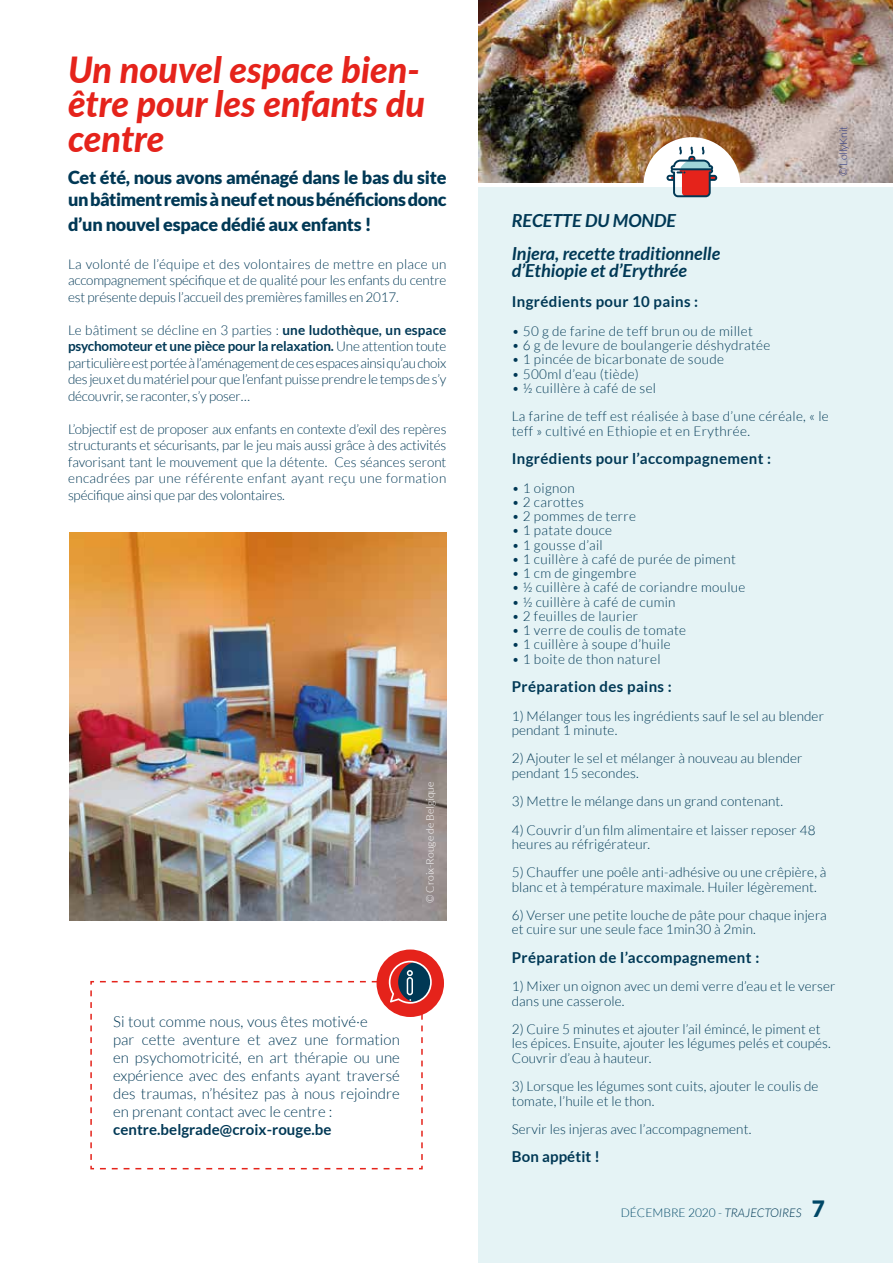
<style>
.page{position:relative;width:893px;height:1263px;background:#fff}
.page>*{position:absolute;margin:0;border:0;box-sizing:border-box;transform-origin:0 0}
.t1{font:italic 800 36px/34.5px "Lato";color:#e5231b}
.t2{font:900 18px/21.6px "Lato";letter-spacing:-.015em;color:#003855}
.t3{font:italic 700 18px/33px "Lato";color:#003855}
.t4{font:300 15px/18px "Lato";letter-spacing:.005em;color:#003855}
.t5{font:700 15px "Lato";letter-spacing:.025em;color:#003855}
.t6{font:700 15px "Lato";letter-spacing:.005em;color:#003855}
.t7{font:300 13.5px/16.5px "Lato";letter-spacing:.01em;color:#003855}
.t8{font:300 12px "Lato";color:#004766}
.t9{font:300 10.5px "Lato";color:#fff}
.t10{font:300 10.5px "Lato";color:#283583}
.s1{font-weight:700}
.s2{font-style:italic;color:#003855}
.s3{font-weight:900;font-size:22.5px}
</style>
<div class="page">
<img style="left:69px;top:533px;width:377px;height:387px">
<div style="left:478px;top:188px;width:415px;height:1075px;background:#e5f3f5"></div>
<img style="left:478px;top:0;width:415px;height:182px">
<svg style="left:643px;top:137px;width:97px;height:60px"></svg>
<svg style="left:90px;top:949px;width:354px;height:220px"></svg>
<h1 class="t1" style="left:68px;top:51px;width:358px">Un nouvel espace bien&shy;être pour les enfants du centre</h1>
<h2 class="t2" style="left:68px;top:166px;width:380px">Cet été, nous avons aménagé dans le bas du site un bâtiment remis à neuf et nous bénéficions donc</h2>
<h2 class="t2" style="left:68px;top:213px;width:305px">d’un nouvel espace dédié aux enfants !</h2>
<p class="t7" style="left:68px;top:255px;width:380px;text-align:justify">La volonté de l’équipe et des volontaires de mettre en place un accompagnement spécifique et de qualité pour les enfants du centre est présente depuis l’accueil des premières familles en 2017.</p>
<p class="t7" style="left:68px;top:321px;width:380px;text-align:justify">Le bâtiment se décline en 3 parties : <span class="s1">une ludothèque, un espace psychomoteur et une pièce pour la relaxation.</span> Une attention toute particulière est portée à l’aménagement de ces espaces ainsi qu’au choix des jeux et du matériel pour que l’enfant puisse prendre le temps de s’y découvrir, se raconter, s’y poser…</p>
<p class="t7" style="left:68px;top:420px;width:380px;text-align:justify">L’objectif est de proposer aux enfants en contexte d’exil des repères structurants et sécurisants, par le jeu mais aussi grâce à des activités favorisant tant le mouvement que la détente. Ces séances seront encadrées par une référente enfant ayant reçu une formation spécifique ainsi que par des volontaires.</p>
<p class="t9" style="left:424px;top:903px;width:123px;rotate:-90deg">© Croix-Rouge de Belgique</p>
<p class="t4" style="left:113px;top:1013px;width:288px">Si tout comme nous, vous êtes motivé·e<br>par cette aventure et avez une formation en psychomotricité, en art thérapie ou une expérience avec des enfants ayant traversé des traumas, n’hésitez pas à nous rejoindre en prenant contact avec le centre :</p>
<p class="t6" style="left:113px;top:1121px;width:220px">centre.belgrade@croix-rouge.be</p>
<p class="t10" style="left:838px;top:176px;width:52px;rotate:-90deg">© LollyKnit</p>
<h2 class="t3" style="left:512px;top:204px;width:210px">RECETTE DU MONDE<br>Injera, recette traditionnelle</h2>
<h2 class="t3" style="left:512px;top:254px;width:177px">d’Ethiopie et d’Erythrée</h2>
<p class="t5" style="left:512px;top:293px;width:188px">Ingrédients pour 10 pains :</p>
<p class="t7" style="left:512px;top:323px;width:243px">• 50 g de farine de teff brun ou de millet</p>
<p class="t7" style="left:512px;top:337px;width:260px">• 6 g de levure de boulangerie déshydratée</p>
<p class="t7" style="left:512px;top:351px;width:214px">• 1 pincée de bicarbonate de soude</p>
<p class="t7" style="left:512px;top:366px;width:129px">• 500ml d’eau (tiède)</p>
<p class="t7" style="left:512px;top:374px;width:319px;line-height:28.5px">• ½ cuillère à café de sel<br>La farine de teff est réalisée à base d’une céréale, « le</p>
<p class="t7" style="left:512px;top:423px;width:240px">teff » cultivé en Ethiopie et en Erythrée.</p>
<p class="t5" style="left:512px;top:450px;width:261px">Ingrédients pour l’accompagnement :</p>
<p class="t7" style="left:512px;top:480px;width:65px">• 1 oignon</p>
<p class="t7" style="left:512px;top:494px;width:74px">• 2 carottes</p>
<p class="t7" style="left:512px;top:508px;width:126px">• 2 pommes de terre</p>
<p class="t7" style="left:512px;top:522px;width:102px">• 1 patate douce</p>
<p class="t7" style="left:512px;top:537px;width:93px">• 1 gousse d’ail</p>
<p class="t7" style="left:512px;top:551px;width:226px">• 1 cuillère à café de purée de piment</p>
<p class="t7" style="left:512px;top:565px;width:126px">• 1 cm de gingembre</p>
<p class="t7" style="left:512px;top:579px;width:235px">• ½ cuillère à café de coriandre moulue</p>
<p class="t7" style="left:512px;top:594px;width:165px">• ½ cuillère à café de cumin</p>
<p class="t7" style="left:512px;top:608px;width:128px">• 2 feuilles de laurier</p>
<p class="t7" style="left:512px;top:622px;width:176px">• 1 verre de coulis de tomate</p>
<p class="t7" style="left:512px;top:636px;width:161px">• 1 cuillère à soupe d’huile</p>
<p class="t7" style="left:512px;top:651px;width:150px">• 1 boite de thon naturel</p>
<p class="t5" style="left:512px;top:678px;width:161px">Préparation des pains :</p>
<p class="t7" style="left:512px;top:709px;width:314px;line-height:14.2px">1) Mélanger tous les ingrédients sauf le sel au blender pendant 1 minute.</p>
<p class="t7" style="left:512px;top:751px;width:292px;line-height:14.2px">2) Ajouter le sel et mélanger à nouveau au blender pendant 15 secondes.</p>
<p class="t7" style="left:512px;top:793px;width:273px">3) Mettre le mélange dans un grand contenant.</p>
<p class="t7" style="left:512px;top:823px;width:305px;line-height:14.2px">4) Couvrir d’un film alimentaire et laisser reposer 48 heures au réfrigérateur.</p>
<p class="t7" style="left:512px;top:865px;width:316px;line-height:14.2px">5) Chauffer une poêle anti-adhésive ou une crêpière, à blanc et à température maximale. Huiler légèrement.</p>
<p class="t7" style="left:512px;top:908px;width:316px;line-height:14.2px">6) Verser une petite louche de pâte pour chaque injera et cuire sur une seule face 1min30 à 2min.</p>
<p class="t5" style="left:512px;top:949px;width:249px">Préparation de l’accompagnement :</p>
<p class="t7" style="left:512px;top:979px;width:325px;line-height:14.2px">1) Mixer un oignon avec un demi verre d’eau et le verser dans une casserole.</p>
<p class="t7" style="left:512px;top:1022px;width:321px;line-height:14.2px">2) Cuire 5 minutes et ajouter l’ail émincé, le piment et les épices. Ensuite, ajouter les légumes pelés et coupés.<br>Couvrir d’eau à hauteur.</p>
<p class="t7" style="left:512px;top:1079px;width:308px;line-height:14.2px">3) Lorsque les légumes sont cuits, ajouter le coulis de tomate, l’huile et le thon.</p>
<p class="t7" style="left:512px;top:1121px;width:241px">Servir les injeras avec l’accompagnement.</p>
<p class="t5" style="left:512px;top:1148px;width:90px">Bon appétit !</p>
<p class="t8" style="left:621px;top:1206px;width:206px">DÉCEMBRE 2020 - <span class="s2">TRAJECTOIRES</span> <span class="s3">7</span></p>
</div>
